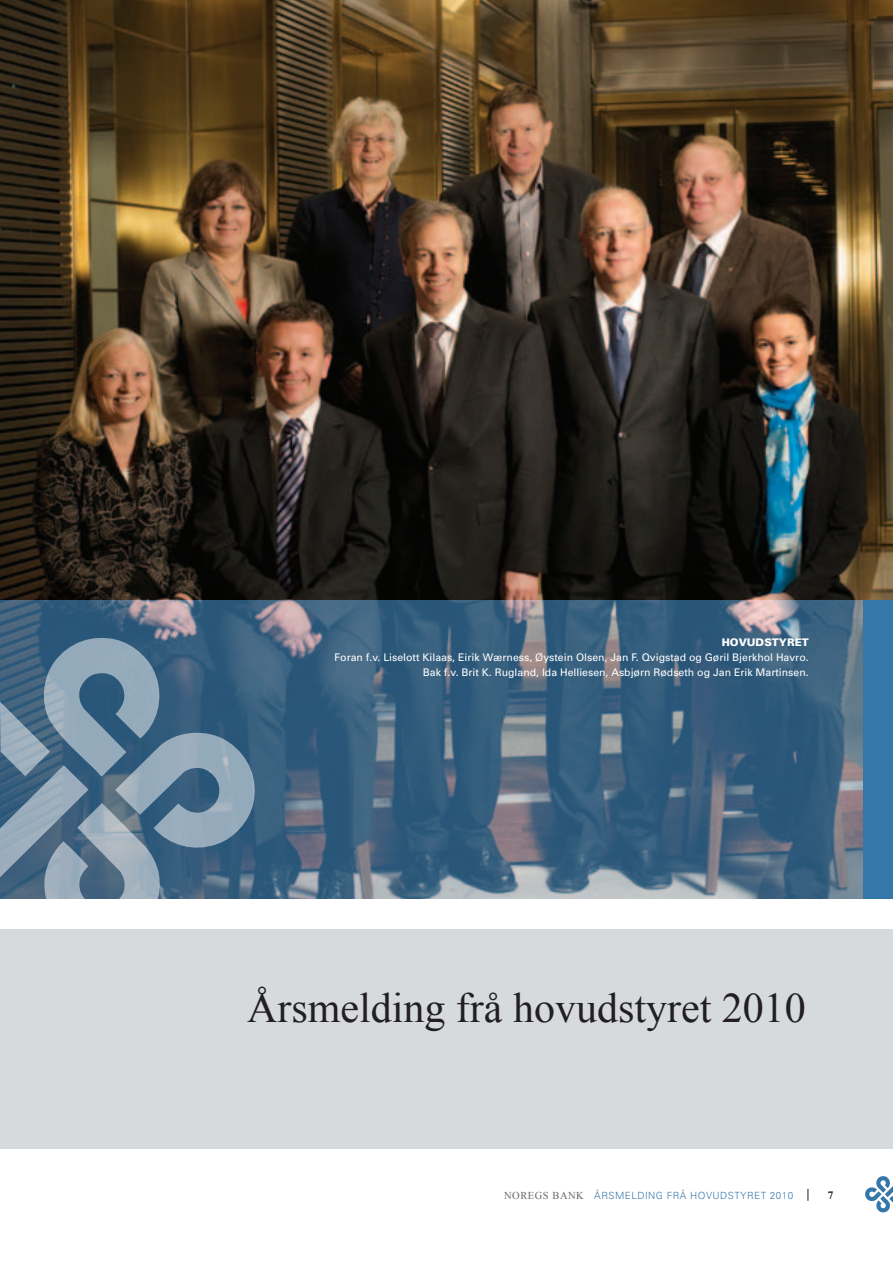
<style>
.page{position:relative;width:893px;height:1263px;background:#fff}
.page>*{position:absolute;margin:0;border:0;box-sizing:border-box;transform-origin:0 0}
.t1{font:42px "Times New Roman";color:#231f20}
.t2{font:700 11.25px "Times New Roman";color:#231f20}
.t3{font:10.5px/15px "Univers";color:#fff;text-align:right}
.t4{font:900 10.5px "Univers";letter-spacing:.165em;color:#fff}
.t5{font:300 9.9px "Univers";letter-spacing:.05em;color:#3677aa}
.s1{font-family:"Times New Roman";font-weight:400;font-size:10.5px;color:#676767}
</style>
<div class="page">
<svg style="left:865px;top:1176px;width:28px;height:37px"></svg>
<svg style="left:807px;top:1189px;width:1px;height:12px"></svg>
<img style="left:0;top:0;width:893px;height:600px">
<svg style="left:0;top:600px;width:863px;height:299px;background:#466782"></svg>
<svg style="left:0;top:636px;width:256px;height:263px;background:#628097"></svg>
<div style="left:863px;top:600px;width:30px;height:299px;background:#3677aa"></div>
<div style="left:0;top:929px;width:893px;height:219px;background:#d6dadd"></div>
<p class="t4" style="left:722px;top:636px;width:88px">HOVUDSTYRET</p>
<p class="t3" style="left:334px;top:650px;width:476px">Foran f.v. Liselott Kilaas, Eirik Wærness, Øystein Olsen, Jan F. Qvigstad og Gøril Bjerkhol Havro.<br>Bak f.v. Brit K. Rugland, Ida Helliesen, Asbjørn Rødseth og Jan Erik Martinsen.</p>
<h1 class="t1" style="left:247px;top:980px;width:560px">Årsmelding frå hovudstyret 2010</h1>
<p class="t5" style="left:504px;top:1189px;width:291px"><span class="s1">NOREGS BANK</span> ÅRSMELDING F RÅ H OVU DSTYRET 2010</p>
<p class="t2" style="left:828px;top:1187px;width:7px">7</p>
</div>
